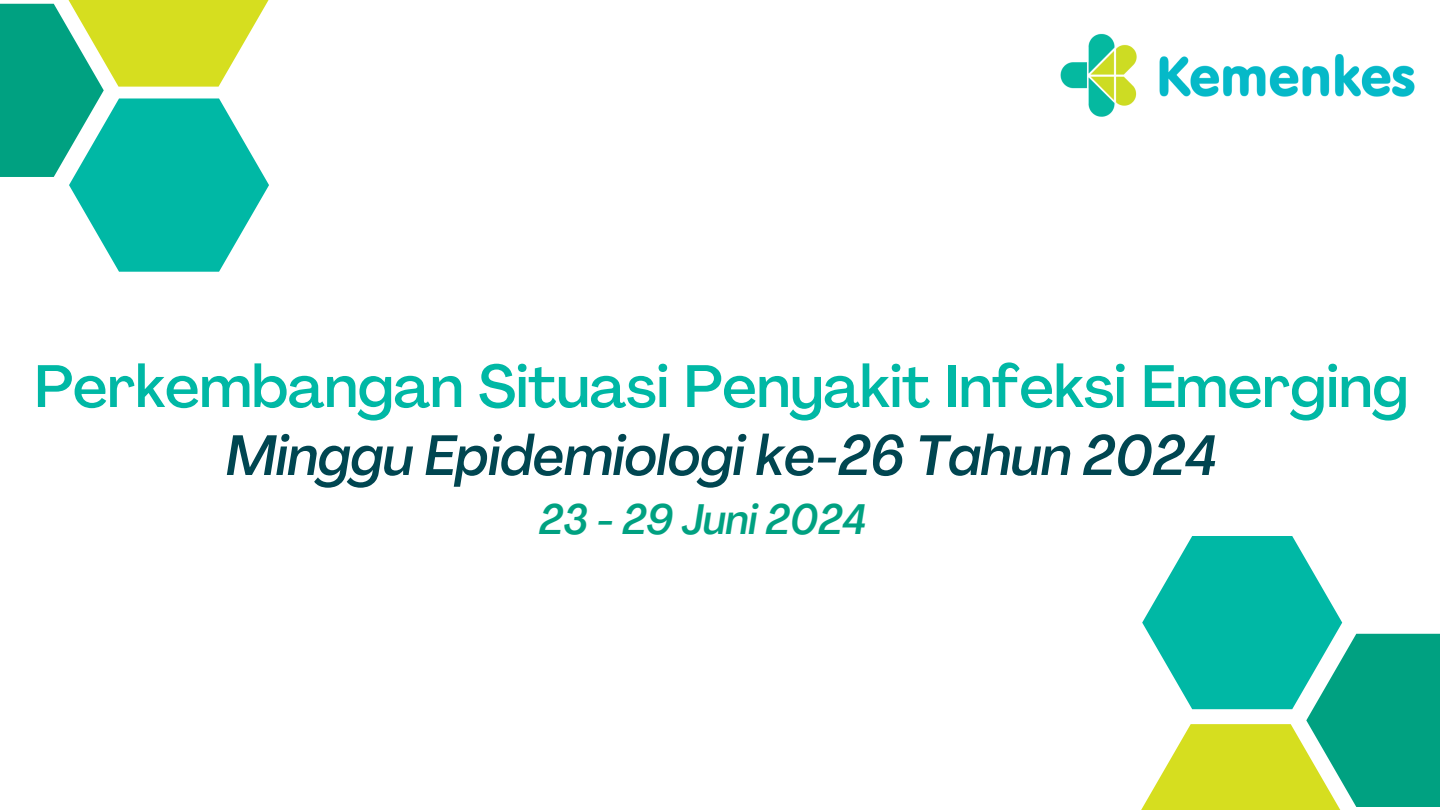
<style>
.page{position:relative;width:1440px;height:810px;background:#fff}
.page>*{position:absolute;margin:0;border:0;box-sizing:border-box;transform-origin:0 0}
.t1{font:500 59px "Agrandir";color:#00b8a5}
.t2{font:italic 500 56px "Agrandir";color:#004651}
.t3{font:italic 500 42px "Agrandir";color:#00a181}
</style>
<div class="page">
<svg style="left:69px;top:0;width:200px;height:87px;fill:#d6de1f"></svg>
<div style="left:0;top:4px;width:104px;height:173px;background:#00a181"></div>
<svg style="left:69px;top:98px;width:200px;height:174px"></svg>
<div style="left:1141px;top:724px;width:200px;height:86px;background:#d6de1f"></div>
<svg style="left:1142px;top:536px;width:298px;height:271px"></svg>
<img style="left:1060px;top:33px;width:355px;height:84px">
<h1 class="t1" style="left:34px;top:363px;width:1375px">Perkembangan Situasi Penyakit Infeksi Emerging</h1>
<h1 class="t2" style="left:226px;top:433px;width:992px">Minggu Epidemiologi ke-26 Tahun 2024</h1>
<p class="t3" style="left:539px;top:502px;width:329px">23 - 29 Juni 2024</p>
</div>
